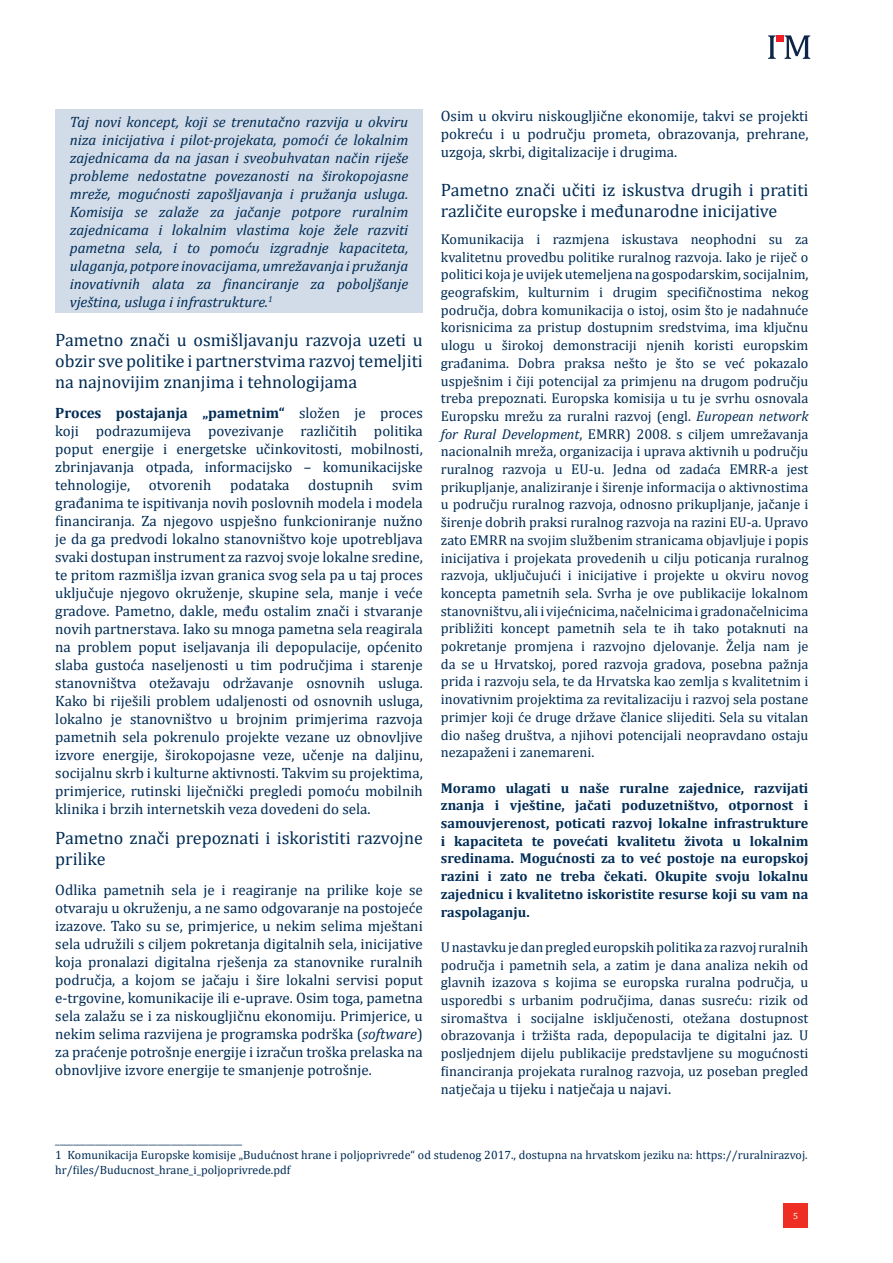
<style>
.page{position:relative;width:893px;height:1263px;background:#fff}
.page>*{position:absolute;margin:0;border:0;box-sizing:border-box;transform-origin:0 0}
.t1{font:18px/21px "Cambria";color:#002c55}
.t2{font:15px/18px "Cambria";color:#002c55;text-align:justify}
.t3{font:italic 15px/18px "Cambria";color:#002c55;text-align:justify}
.t4{font:14.25px/17.7px "Cambria";color:#002c55;text-align:justify}
.t5{font:700 14.25px/17.7px "Cambria";color:#002c55;text-align:justify}
.t6{font:12px/15px "Cambria";letter-spacing:.005em;color:#002c55}
.t7{font:9px "Cambria";color:#fff}
.s1{font-weight:700}
.s2{font-style:italic}
.s3{font-size:14.25px}
</style>
<div class="page">
<div style="left:55px;top:110px;width:368px;height:203px;background:#d2dce8"></div>
<svg style="left:768px;top:35px;width:8px;height:24px"></svg>
<svg style="left:784px;top:35px;width:26px;height:24px"></svg>
<div style="left:776px;top:35px;width:7px;height:7px;background:#ee2026"></div>
<div style="left:783px;top:1203px;width:25px;height:24px;background:#ee2e22"></div>
<p class="t3" style="left:70px;top:112px;width:340px">Taj novi koncept, koji se trenutačno razvija u okviru niza inicijativa i pilot-projekata, pomoći će lokalnim zajednicama da na jasan i sveobuhvatan način riješe probleme nedostatne povezanosti na širokopojasne mreže, mogućnosti zapošljavanja i pružanja usluga.<br>Komisija se zalaže za jačanje potpore ruralnim zajednicama i lokalnim vlastima koje žele razviti pametna sela, i to pomoću izgradnje kapaciteta, ulaganja, potpore inovacijama, umrežavanja i pružanja inovativnih alata za financiranje za poboljšanje vještina, usluga i infrastrukture.<sup>1</sup></p>
<p class="t1" style="left:55px;top:330px;width:369px;text-align:justify">Pametno znači u osmišljavanju razvoja uzeti u obzir sve politike i partnerstvima razvoj temeljiti na najnovijim znanjima i tehnologijama</p>
<p class="t2" style="left:55px;top:404px;width:369px"><span class="s1">Proces postajanja „pametnim“</span> složen je proces koji podrazumijeva povezivanje različitih politika poput energije i energetske učinkovitosti, mobilnosti, zbrinjavanja otpada, informacijsko – komunikacijske tehnologije,</p>
<p class="t2" style="left:149px;top:476px;width:64px">otvorenih</p>
<p class="t2" style="left:230px;top:476px;width:61px">podataka</p>
<p class="t2" style="left:308px;top:476px;width:67px">dostupnih</p>
<p class="t2" style="left:55px;top:476px;width:369px;text-indent:337px">svim građanima te ispitivanja novih poslovnih modela i modela financiranja. Za njegovo uspješno funkcioniranje nužno je da ga predvodi lokalno stanovništvo koje upotrebljava svaki dostupan instrument za razvoj svoje lokalne sredine, te pritom razmišlja izvan granica svog sela pa u taj proces uključuje njegovo okruženje, skupine sela, manje i veće gradove. Pametno, dakle, među ostalim znači i stvaranje novih partnerstava. Iako su mnoga pametna sela reagirala na problem poput iseljavanja ili depopulacije, općenito slaba gustoća naseljenosti u tim područjima i starenje stanovništva otežavaju održavanje osnovnih usluga.<br>Kako bi riješili problem udaljenosti od osnovnih usluga, lokalno je stanovništvo u brojnim primjerima razvoja pametnih sela pokrenulo projekte vezane uz obnovljive izvore energije, širokopojasne veze, učenje na daljinu, socijalnu skrb i kulturne aktivnosti. Takvim su projektima, primjerice, rutinski liječnički pregledi pomoću mobilnih klinika i brzih internetskih veza dovedeni do sela.</p>
<p class="t1" style="left:55px;top:828px;width:369px">Pametno znači prepoznati i iskoristiti razvojne prilike</p>
<p class="t2" style="left:55px;top:881px;width:369px">Odlika pametnih sela je i reagiranje na prilike koje se otvaraju u okruženju, a ne samo odgovaranje na postojeće izazove. Tako su se, primjerice, u nekim selima mještani sela udružili s ciljem pokretanja digitalnih sela, inicijative koja pronalazi digitalna rješenja za stanovnike ruralnih područja, a kojom se jačaju i šire lokalni servisi poput e-trgovine, komunikacije ili e-uprave. Osim toga, pametna sela zalažu se i za niskougljičnu ekonomiju. Primjerice, u nekim selima razvijena je programska podrška (<span class="s2">software</span>) za praćenje potrošnje energije i izračun troška prelaska na obnovljive izvore energije te smanjenje potrošnje.</p>
<p class="t2" style="left:441px;top:107px;width:369px">Osim u okviru niskougljične ekonomije, takvi se projekti pokreću i u području prometa, obrazovanja, prehrane, uzgoja, skrbi, digitalizacije i drugima.</p>
<p class="t1" style="left:441px;top:180px;width:369px">Pametno znači učiti iz iskustva drugih i pratiti različite europske i međunarodne inicijative</p>
<p class="t4" style="left:441px;top:230px;width:369px">Komunikacija i razmjena iskustava neophodni su za kvalitetnu provedbu politike ruralnog razvoja. Iako je riječ o politici koja je uvijek utemeljena na gospodarskim, socijalnim, geografskim, kulturnim i drugim specifičnostima nekog područja, dobra komunikacija o istoj, osim što je nadahnuće korisnicima za pristup dostupnim sredstvima, ima ključnu ulogu u širokoj demonstraciji njenih koristi europskim građanima. Dobra praksa nešto je što se već pokazalo uspješnim i čiji potencijal za primjenu na drugom području treba prepoznati. Europska komisija u tu je svrhu osnovala Europsku mrežu za ruralni razvoj (engl. <span class="s2">European network for Rural Development</span>, EMRR) 2008. s ciljem umrežavanja nacionalnih mreža, organizacija i uprava aktivnih u području ruralnog razvoja u EU-u. Jedna od zadaća EMRR-a jest prikupljanje, analiziranje i širenje informacija o aktivnostima u području ruralnog razvoja, odnosno prikupljanje, jačanje i širenje dobrih praksi ruralnog razvoja na razini EU-a. Upravo zato EMRR na svojim službenim stranicama objavljuje i popis inicijativa i projekata provedenih u cilju poticanja ruralnog razvoja, uključujući i inicijative i projekte u okviru novog koncepta pametnih sela. Svrha je ove publikacije lokalnom stanovništvu, ali i vijećnicima, načelnicima i gradonačelnicima približiti koncept pametnih sela te ih tako potaknuti na pokretanje promjena i razvojno djelovanje. Želja nam je da se u Hrvatskoj, pored razvoja gradova, posebna pažnja prida i razvoju sela, te da Hrvatska kao zemlja s kvalitetnim i inovativnim projektima za revitalizaciju i razvoj sela postane primjer koji će druge države članice slijediti. Sela su vitalan dio našeg društva, a njihovi potencijali neopravdano ostaju nezapaženi i zanemareni.</p>
<p class="t5" style="left:441px;top:778px;width:369px">Moramo ulagati u naše ruralne zajednice, razvijati znanja i vještine, jačati poduzetništvo, otpornost i samouvjerenost, poticati razvoj lokalne infrastrukture i kapaciteta te povećati kvalitetu života u lokalnim sredinama. Mogućnosti za to već postoje na europskoj razini i zato ne treba čekati. Okupite svoju lokalnu zajednicu i kvalitetno iskoristite resurse koji su vam na raspolaganju.</p>
<p class="t4" style="left:441px;top:938px;width:369px">U nastavku je dan pregled europskih politika za razvoj ruralnih područja i pametnih sela, a zatim je dana analiza nekih od glavnih izazova s kojima se europska ruralna područja, u usporedbi s urbanim područjima, danas susreću: rizik od siromaštva i socijalne isključenosti, otežana dostupnost obrazovanja i tržišta rada, depopulacija te digitalni jaz. U posljednjem dijelu publikacije predstavljene su mogućnosti financiranja projekata ruralnog razvoja, uz poseban pregled</p>
<p class="t2" style="left:441px;top:1080px;width:232px"><span class="s3">natječaja</span> u tijeku i natječaja u najavi.</p>
<p class="t6" style="left:55px;top:1132px;width:754px">__________________________________________<br>1 Komunikacija Europske komisije „Budućnost hrane i poljoprivrede“ od studenog 2017., dostupna na hrvatskom jeziku na: https://ruralnirazvoj. hr/files/Buducnost_hrane_i_poljoprivrede.pdf</p>
<p class="t7" style="left:793px;top:1210px;width:6px">5</p>
</div>
